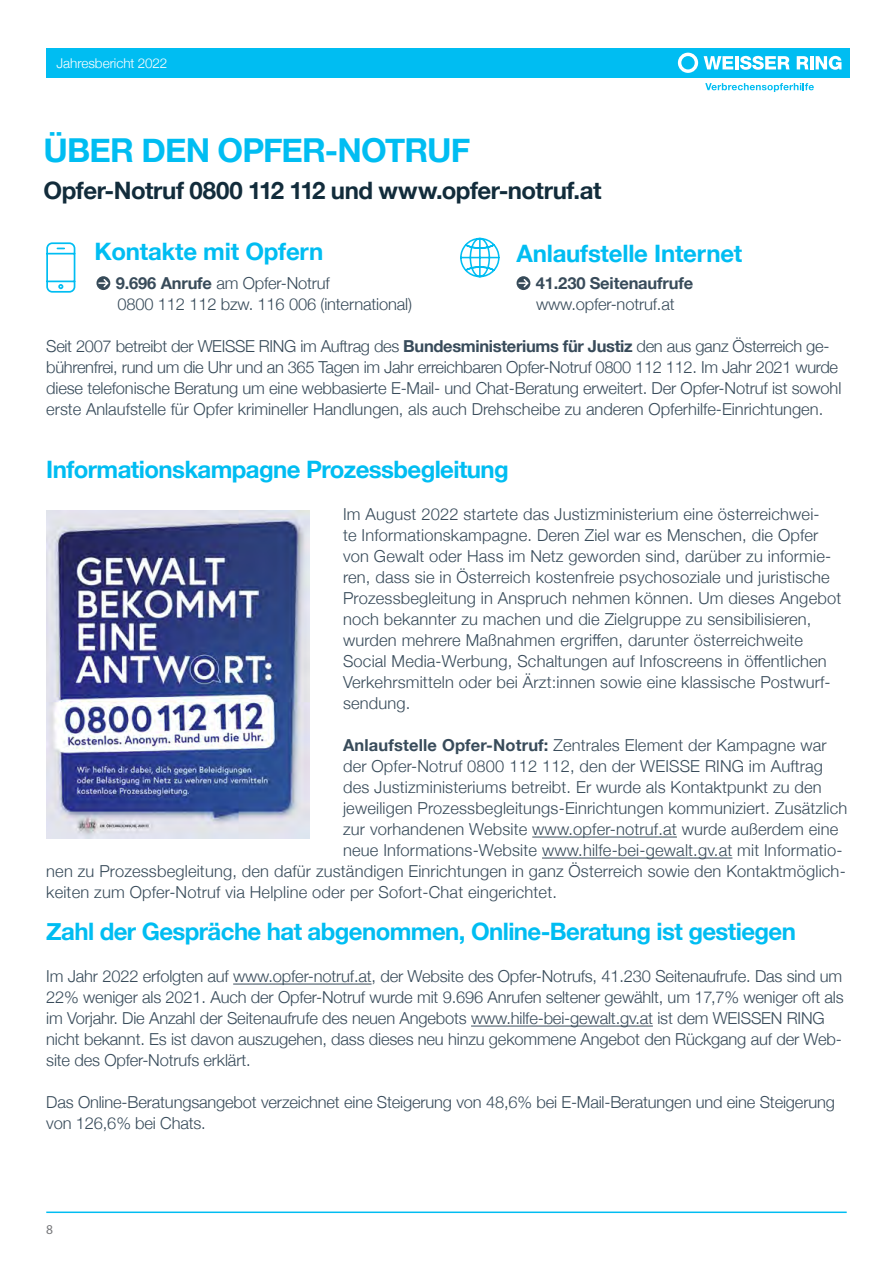
<style>
.page{position:relative;width:893px;height:1263px;background:#fff}
.page>*{position:absolute;margin:0;border:0;box-sizing:border-box;transform-origin:0 0}
.t1{font:700 33px "Helvetica Neue";letter-spacing:-.03em;color:#00bdf2}
.t2{font:700 24px "Helvetica Neue";letter-spacing:-.025em;color:#00bdf2}
.t3{font:700 24px "Helvetica Neue";letter-spacing:-.02em;color:#122c3b}
.t4{font:300 16.5px/21px "Helvetica Neue";letter-spacing:.01em;color:#384b5a}
.t5{font:300 16.5px/21px "Helvetica Neue";letter-spacing:-.01em;color:#384b5a}
.t6{font:700 16.5px "Helvetica Neue";letter-spacing:-.01em;color:#384b5a}
.t7{font:300 13.5px "Helvetica Neue";letter-spacing:-.005em;color:#fff}
.t8{font:13.5px "Myriad Pro";color:#77787b}
.s1{font-weight:700}
</style>
<div class="page">
<hr style="left:46px;top:1211px;width:801px;height:2px;background:#00bdf2">
<hr style="left:532px;top:837px;width:145px;height:1px;background:#384b5a">
<hr style="left:542px;top:858px;width:190px;height:1px;background:#384b5a">
<hr style="left:233px;top:984px;width:139px;height:1px;background:#384b5a">
<hr style="left:471px;top:1026px;width:182px;height:1px;background:#384b5a">
<img style="left:46px;top:510px;width:263px;height:329px">
<svg style="left:96px;top:276px;width:14px;height:14px"></svg>
<svg style="left:98px;top:279px;width:10px;height:8px"></svg>
<svg style="left:517px;top:276px;width:13px;height:14px"></svg>
<svg style="left:518px;top:279px;width:10px;height:8px"></svg>
<svg style="left:460px;top:237px;width:40px;height:41px"></svg>
<svg style="left:46px;top:242px;width:30px;height:51px"></svg>
<div style="left:47px;top:48px;width:803px;height:30px;background:#00bdf2"></div>
<svg style="left:705px;top:83px;width:109px;height:9px"></svg>
<svg style="left:678px;top:53px;width:20px;height:20px"></svg>
<svg style="left:704px;top:56px;width:86px;height:14px"></svg>
<svg style="left:797px;top:56px;width:44px;height:14px"></svg>
<p class="t7" style="left:57px;top:52px;width:112px">Jahresbericht 2022</p>
<h1 class="t1" style="left:44px;top:124px;width:428px">ÜBER DEN OPFER-NOTRUF</h1>
<h2 class="t3" style="left:44px;top:172px;width:559px">Opfer-Notruf 0800 112 112 und www.opfer-notruf.at</h2>
<h2 class="t2" style="left:94px;top:233px;width:230px">Kontakte mit Opfern</h2>
<h2 class="t2" style="left:517px;top:234px;width:227px">Anlaufstelle Internet</h2>
<p class="t5" style="left:116px;top:272px;width:298px"><span class="s1">9.696 Anrufe</span> am Opfer-Notruf<br>0800 112 112 bzw. 116 006 (international)</p>
<p class="t6" style="left:536px;top:270px;width:159px">41.230 Seitenaufrufe</p>
<p class="t5" style="left:536px;top:293px;width:140px">www.opfer-notruf.at</p>
<p class="t5" style="left:46px;top:335px;width:797px">Seit 2007 betreibt der WEISSE RING im Auftrag des <span class="s1">Bundesministeriums für Justiz</span> den aus ganz Österreich ge&shy;bührenfrei, rund um die Uhr und an 365 Tagen im Jahr erreichbaren Opfer-Notruf 0800 112 112. Im Jahr 2021 wurde diese telefonische Beratung um eine webbasierte E-Mail- und Chat-Beratung erweitert. Der Opfer-Notruf ist sowohl erste Anlaufstelle für Opfer krimineller Handlungen, als auch Drehscheibe zu anderen Opferhilfe-Einrichtungen.</p>
<h2 class="t2" style="left:46px;top:451px;width:464px">Informationskampagne Prozessbegleitung</h2>
<p class="t4" style="left:343px;top:503px;width:500px">Im August 2022 startete das Justizministerium eine österreichwei-<br>te Informationskampagne. Deren Ziel war es Menschen, die Opfer von Gewalt oder Hass im Netz geworden sind, darüber zu informie&shy;ren, dass sie in Österreich kostenfreie psychosoziale und juristische Prozessbegleitung in Anspruch nehmen können. Um dieses Angebot noch bekannter zu machen und die Zielgruppe zu sensibilisieren, wurden mehrere Maßnahmen ergriffen, darunter österreichweite Social Media-Werbung, Schaltungen auf Infoscreens in öffentlichen Verkehrsmitteln oder bei Ärzt:innen sowie eine klassische Postwurf&shy;sendung.</p>
<p class="t4" style="left:343px;top:734px;width:485px"><span class="s1">Anlaufstelle Opfer-Notruf:</span> Zentrales Element der Kampagne war</p>
<p class="t4" style="left:343px;top:755px;width:482px">der Opfer-Notruf 0800 112 112, den der WEISSE RING im Auftrag</p>
<p class="t4" style="left:343px;top:776px;width:480px">des Justizministeriums betreibt. Er wurde als Kontaktpunkt zu den</p>
<p class="t4" style="left:343px;top:797px;width:506px">jeweiligen Prozessbegleitungs-Einrichtungen kommuniziert. Zusätzlich</p>
<p class="t4" style="left:343px;top:818px;width:497px">zur vorhandenen Website www.opfer-notruf.at wurde außerdem eine</p>
<p class="t4" style="left:343px;top:839px;width:501px">neue Informations-Website www.hilfe-bei-gewalt.gv.at mit Informatio-</p>
<p class="t4" style="left:46px;top:860px;width:801px">nen zu Prozessbegleitung, den dafür zuständigen Einrichtungen in ganz Österreich sowie den Kontaktmöglich-</p>
<p class="t4" style="left:46px;top:881px;width:512px">keiten zum Opfer-Notruf via Helpline oder per Sofort-Chat eingerichtet.</p>
<h2 class="t2" style="left:46px;top:913px;width:751px">Zahl der Gespräche hat abgenommen, Online-Beratung ist gestiegen</h2>
<p class="t5" style="left:46px;top:965px;width:799px">Im Jahr 2022 erfolgten auf www.opfer-notruf.at, der Website des Opfer-Notrufs, 41.230 Seitenaufrufe. Das sind um 22% weniger als 2021. Auch der Opfer-Notruf wurde mit 9.696 Anrufen seltener gewählt, um 17,7% weniger oft als im Vorjahr. Die Anzahl der Seitenaufrufe des neuen Angebots www.hilfe-bei-gewalt.gv.at ist dem WEISSEN RING nicht bekannt. Es ist davon auszugehen, dass dieses neu hinzu gekommene Angebot den Rückgang auf der Web&shy;site des Opfer-Notrufs erklärt.</p>
<p class="t5" style="left:46px;top:1091px;width:790px">Das Online-Beratungsangebot verzeichnet eine Steigerung von 48,6% bei E-Mail-Beratungen und eine Steigerung von 126,6% bei Chats.</p>
<p class="t8" style="left:46px;top:1221px;width:8px">8</p>
</div>
